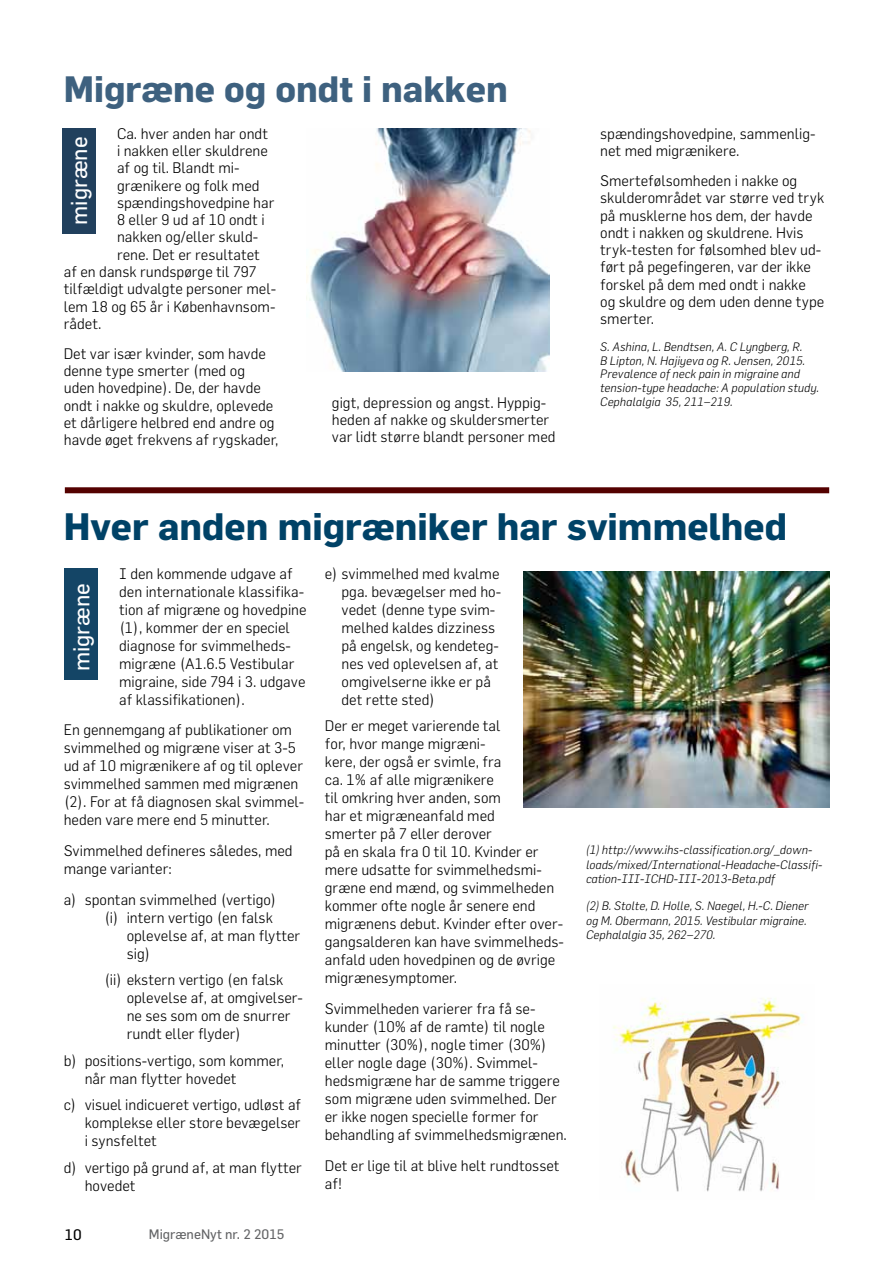
<style>
.page{position:relative;width:893px;height:1263px;background:#fff}
.page>*{position:absolute;margin:0;border:0;box-sizing:border-box;transform-origin:0 0}
.t1{font:700 37.5px "Flama";color:#004267}
.t2{font:700 36px "Flama";color:#3e617f}
.t3{font:22.5px "Flama";color:#fff}
.t4{font:300 15px/18px "Flama";color:#000}
.t5{font:15px "Flama";color:#000}
.t6{font:13.5px "Flama";color:#636466}
.t7{font:italic 300 12px/14.4px "Flama";color:#000}
</style>
<div class="page">
<div style="left:63px;top:128px;width:33px;height:105px;background:#21405d"></div>
<div style="left:65px;top:568px;width:33px;height:112px;background:#144566"></div>
<div style="left:65px;top:487px;width:764px;height:6px;background:#540100"></div>
<img style="left:306px;top:128px;width:243px;height:243px">
<img style="left:613px;top:998px;width:190px;height:194px">
<img style="left:523px;top:572px;width:306px;height:236px">
<h2 class="t2" style="left:64px;top:67px;width:445px">Migræne og ondt i nakken</h2>
<p class="t4" style="left:117px;top:124px;width:153px">Ca. hver anden har ondt</p>
<p class="t4" style="left:117px;top:142px;width:152px">i nakken eller skuldrene</p>
<p class="t4" style="left:117px;top:159px;width:124px">af og til. Blandt mi-</p>
<p class="t4" style="left:117px;top:176px;width:144px">grænikere og folk med</p>
<p class="t4" style="left:117px;top:193px;width:159px">spændingshovedpine har</p>
<p class="t4" style="left:117px;top:211px;width:149px">8 eller 9 ud af 10 ondt i</p>
<p class="t4" style="left:117px;top:228px;width:143px">nakken og/eller skuld-</p>
<p class="t4" style="left:117px;top:245px;width:144px">rene. Det er resultatet</p>
<p class="t4" style="left:64px;top:262px;width:194px">af en dansk rundspørge til 797</p>
<p class="t4" style="left:64px;top:280px;width:214px">tilfældigt udvalgte personer mel-</p>
<p class="t4" style="left:64px;top:297px;width:213px">lem 18 og 65 år i Københavnsom-</p>
<p class="t4" style="left:64px;top:314px;width:39px">rådet.</p>
<p class="t4" style="left:64px;top:344px;width:216px;line-height:17.2px">Det var især kvinder, som havde denne type smerter (med og uden hovedpine). De, der havde ondt i nakke og skuldre, oplevede et dårligere helbred end andre og havde øget frekvens af rygskader,</p>
<h3 class="t3" style="left:66px;top:225px;width:90px;rotate:-90deg">migræne</h3>
<p class="t4" style="left:332px;top:393px;width:225px;line-height:17.2px">gigt, depression og angst. Hyppig&shy;heden af nakke og skuldersmerter var lidt større blandt personer med</p>
<p class="t4" style="left:600px;top:125px;width:217px;line-height:17.2px">spændingshovedpine, sammenlig&shy;net med migrænikere.</p>
<p class="t4" style="left:600px;top:172px;width:226px;line-height:17.2px">Smertefølsomheden i nakke og skulderområdet var større ved tryk på musklerne hos dem, der havde ondt i nakken og skuldrene. Hvis tryk-testen for følsomhed blev ud&shy;ført på pegefingeren, var der ikke forskel på dem med ondt i nakke og skuldre og dem uden denne type smerter.</p>
<p class="t7" style="left:600px;top:339px;width:221px;line-height:13.8px">S. Ashina, L. Bendtsen, A. C Lyngberg, R.<br>B Lipton, N. Hajiyeva og R. Jensen, 2015.<br>Prevalence of neck pain in migraine and tension-type headache: A population study.<br>Cephalalgia 35, 211–219.</p>
<h1 class="t1" style="left:64px;top:504px;width:725px">Hver anden migræniker har svimmelhed</h1>
<p class="t4" style="left:119px;top:564px;width:189px">I den kommende udgave af den internationale klassifika&shy;tion af migræne og hovedpine (1), kommer der en speciel diagnose for svimmelheds&shy;migræne (A1.6.5 Vestibular migraine, side 794 i 3. udgave af klassifikationen).</p>
<p class="t4" style="left:64px;top:721px;width:242px">En gennemgang af publikationer om svimmelhed og migræne viser at 3-5 ud af 10 migrænikere af og til oplever svimmelhed sammen med migrænen (2). For at få diagnosen skal svimmel&shy;heden vare mere end 5 minutter.</p>
<p class="t4" style="left:64px;top:841px;width:230px">Svimmelhed defineres således, med mange varianter:</p>
<p class="t4" style="left:64px;top:890px;width:215px">a) spontan svimmelhed (vertigo)</p>
<p class="t4" style="left:104px;top:908px;width:170px">(i) intern vertigo (en falsk</p>
<p class="t4" style="left:127px;top:926px;width:175px">oplevelse af, at man flytter</p>
<p class="t4" style="left:127px;top:944px;width:25px">sig)</p>
<p class="t4" style="left:127px;top:971px;width:178px;text-indent:-22px">(ii) ekstern vertigo (en falsk oplevelse af, at omgivelser&shy;ne ses som om de snurrer rundt eller flyder)</p>
<p class="t4" style="left:85px;top:1051px;width:201px;text-indent:-21px">b) positions-vertigo, som kommer, når man flytter hovedet</p>
<p class="t4" style="left:85px;top:1096px;width:218px;text-align:justify;text-indent:-21px">c) visuel indicueret vertigo, udløst af komplekse eller store bevægelser i synsfeltet</p>
<p class="t4" style="left:85px;top:1158px;width:219px;text-indent:-21px">d) vertigo på grund af, at man flytter hovedet</p>
<p class="t4" style="left:341px;top:564px;width:161px;text-indent:-17px">e) svimmelhed med kvalme pga. bevægelser med ho&shy;vedet (denne type svim&shy;melhed kaldes dizziness på engelsk, og kendeteg&shy;nes ved oplevelsen af, at omgivelserne ikke er på det rette sted)</p>
<p class="t4" style="left:325px;top:716px;width:241px">Der er meget varierende tal<br>for, hvor mange migræni-<br>kere, der også er svimle, fra<br>ca. 1% af alle migrænikere<br>til omkring hver anden, som<br>har et migræneanfald med<br>smerter på 7 eller derover<br>på en skala fra 0 til 10. Kvinder er mere udsatte for svimmelhedsmi&shy;græne end mænd, og svimmelheden kommer ofte nogle år senere end migrænens debut. Kvinder efter over&shy;gangsalderen kan have svimmelheds&shy;anfald uden hovedpinen og de øvrige migrænesymptomer.</p>
<p class="t4" style="left:325px;top:999px;width:244px">Svimmelheden varierer fra få se&shy;kunder (10% af de ramte) til nogle minutter (30%), nogle timer (30%) eller nogle dage (30%). Svimmel&shy;hedsmigræne har de samme triggere som migræne uden svimmelhed. Der er ikke nogen specielle former for behandling af svimmelhedsmigrænen.</p>
<p class="t4" style="left:325px;top:1156px;width:236px">Det er lige til at blive helt rundtosset af!</p>
<h3 class="t3" style="left:68px;top:671px;width:90px;rotate:-90deg">migræne</h3>
<p class="t7" style="left:586px;top:842px;width:238px">(1) http://www.ihs-classification.org/_down&shy;loads/mixed/International-Headache-Classifi&shy;cation-III-ICHD-III-2013-Beta.pdf</p>
<p class="t7" style="left:586px;top:898px;width:224px">(2) B. Stolte, D. Holle, S. Naegel, H.-C. Diener og M. Obermann, 2015. Vestibular migraine.<br>Cephalalgia 35, 262–270.</p>
<p class="t5" style="left:65px;top:1225px;width:18px">10</p>
<p class="t6" style="left:149px;top:1225px;width:137px">MigræneNyt nr. 2 2015</p>
</div>
